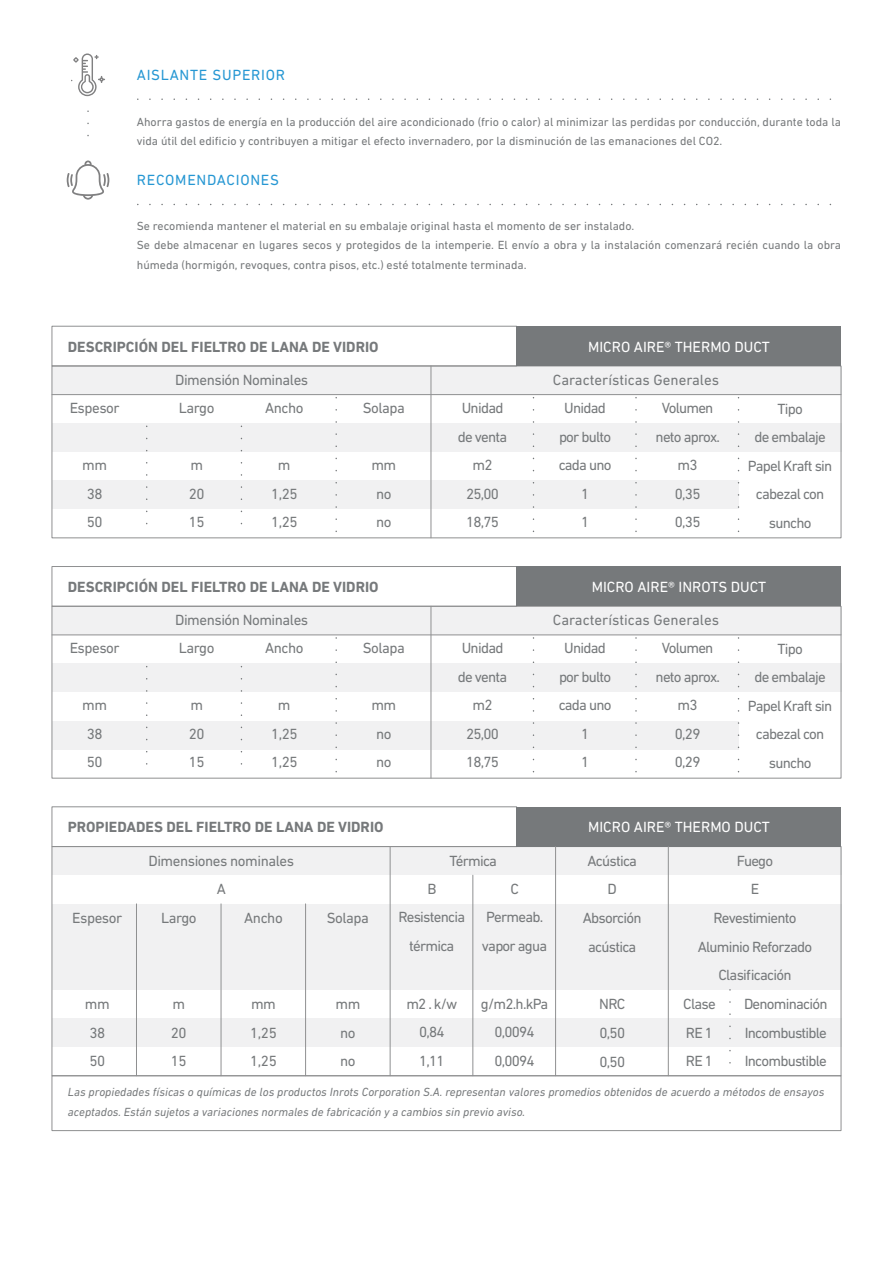
<style>
.page{position:relative;width:893px;height:1263px;background:#fff}
.page>*{position:absolute;margin:0;border:0;box-sizing:border-box;transform-origin:0 0}
.t1{font:15px/28.5px "DIN Next LT Pro";letter-spacing:-.05em;color:#76797b;text-align:center}
.t2{font:700 15px "DIN Next LT Pro";color:#76797b}
.t3{font:15px/28.7px "DIN Next LT Pro";letter-spacing:-.03em;color:#76797b;text-align:center}
.t4{font:15px "DIN Next LT Pro";color:#fff}
.t5{font:15px "DIN Next LT Pro";color:#76797b}
.t6{font:15px "DIN Next LT Pro";letter-spacing:.05em;color:#2697d3}
.t7{font:12px/19.5px "DIN Next LT Pro";color:#76797b}
.t8{font:italic 12px/19.5px "DIN Next LT Pro";color:#76797b}
</style>
<div class="page">
<div style="left:52px;top:366px;width:789px;height:29px;background:#f1f1f2"></div>
<div style="left:52px;top:423px;width:789px;height:29px;background:#f1f1f2"></div>
<div style="left:52px;top:481px;width:686px;height:28px;background:#f1f1f2"></div>
<div style="left:52px;top:366px;width:789px;height:172px;border:1px solid #8f9091"></div>
<div style="left:52px;top:326px;width:465px;height:40px;border:1px solid #8f9091"></div>
<div style="left:517px;top:326px;width:324px;height:40px;background:#76797b"></div>
<hr style="left:431px;top:366px;width:1px;height:172px;background:#8f9091">
<svg style="left:533px;top:398px;width:1px;height:134px"></svg>
<svg style="left:635px;top:398px;width:2px;height:134px"></svg>
<svg style="left:738px;top:398px;width:1px;height:134px"></svg>
<svg style="left:335px;top:398px;width:2px;height:134px"></svg>
<svg style="left:241px;top:426px;width:1px;height:99px"></svg>
<svg style="left:146px;top:426px;width:1px;height:99px"></svg>
<hr style="left:52px;top:394px;width:789px;height:1px;background:#8f9091">
<div style="left:52px;top:607px;width:789px;height:28px;background:#f1f1f2"></div>
<div style="left:52px;top:663px;width:789px;height:29px;background:#f1f1f2"></div>
<div style="left:52px;top:721px;width:686px;height:28px;background:#f1f1f2"></div>
<div style="left:52px;top:606px;width:789px;height:172px;border:1px solid #8f9091"></div>
<div style="left:52px;top:566px;width:465px;height:40px;border:1px solid #8f9091"></div>
<div style="left:517px;top:566px;width:324px;height:40px;background:#76797b"></div>
<hr style="left:431px;top:606px;width:1px;height:172px;background:#8f9091">
<svg style="left:533px;top:638px;width:1px;height:135px"></svg>
<svg style="left:635px;top:638px;width:2px;height:135px"></svg>
<svg style="left:738px;top:638px;width:1px;height:135px"></svg>
<svg style="left:335px;top:638px;width:2px;height:135px"></svg>
<svg style="left:241px;top:666px;width:1px;height:99px"></svg>
<svg style="left:146px;top:666px;width:1px;height:99px"></svg>
<hr style="left:52px;top:635px;width:789px;height:1px;background:#8f9091">
<svg style="left:138px;top:98px;width:694px;height:2px"></svg>
<svg style="left:138px;top:204px;width:694px;height:1px"></svg>
<svg style="left:67px;top:160px;width:42px;height:40px"></svg>
<svg style="left:71px;top:53px;width:34px;height:43px"></svg>
<div style="left:52px;top:846px;width:789px;height:29px;background:#f1f1f2"></div>
<div style="left:52px;top:904px;width:789px;height:86px;background:#f1f1f2"></div>
<div style="left:52px;top:1018px;width:789px;height:29px;background:#f1f1f2"></div>
<svg style="left:729px;top:990px;width:2px;height:74px"></svg>
<div style="left:52px;top:806px;width:465px;height:41px;border:1px solid #8f9091"></div>
<div style="left:517px;top:807px;width:324px;height:39px;background:#76797b"></div>
<hr style="left:473px;top:875px;width:1px;height:201px;background:#8f9091">
<hr style="left:555px;top:846px;width:1px;height:230px;background:#8f9091">
<hr style="left:668px;top:846px;width:1px;height:230px;background:#8f9091">
<hr style="left:390px;top:846px;width:1px;height:230px;background:#8f9091">
<hr style="left:221px;top:904px;width:1px;height:172px;background:#8f9091">
<hr style="left:305px;top:904px;width:1px;height:172px;background:#8f9091">
<hr style="left:136px;top:904px;width:1px;height:172px;background:#8f9091">
<div style="left:52px;top:1075px;width:789px;height:56px;border:1px solid #8f9091"></div>
<p class="t6" style="left:137px;top:66px;width:150px">AISLANTE SUPERIOR</p>
<p class="t7" style="left:137px;top:112px;width:706px">Ahorra gastos de energía en la producción del aire acondicionado (frio o calor) al minimizar las perdidas por conducción, durante toda la vida útil del edificio y contribuyen a mitigar el efecto invernadero, por la disminución de las emanaciones del CO2.</p>
<p class="t6" style="left:137px;top:171px;width:144px">RECOMENDACIONES</p>
<p class="t7" style="left:137px;top:216px;width:706px">Se recomienda mantener el material en su embalaje original hasta el momento de ser instalado.<br>Se debe almacenar en lugares secos y protegidos de la intemperie. El envío a obra y la instalación comenzará recién cuando la obra húmeda (hormigón, revoques, contra pisos, etc.) esté totalmente terminada.</p>
<p class="t2" style="left:68px;top:338px;width:312px">DESCRIPCIÓN DEL FIELTRO DE LANA DE VIDRIO</p>
<p class="t4" style="left:588px;top:338px;width:183px">MICRO AIRE® THERMO DUCT</p>
<p class="t3" style="left:70px;top:393px;width:52px">Espesor</p>
<p class="t1" style="left:82px;top:451px;width:26px">mm<br>38<br>50</p>
<p class="t3" style="left:175px;top:365px;width:135px">Dimensión Nominales</p>
<p class="t5" style="left:553px;top:371px;width:168px">Características Generales</p>
<p class="t1" style="left:179px;top:394px;width:37px">Largo</p>
<p class="t1" style="left:189px;top:451px;width:17px;text-align:justify">m 20<br>15</p>
<p class="t1" style="left:265px;top:394px;width:40px">Ancho</p>
<p class="t1" style="left:271px;top:451px;width:28px">m<br>1,25<br>1,25</p>
<p class="t1" style="left:363px;top:394px;width:44px">Solapa</p>
<p class="t1" style="left:371px;top:451px;width:26px">mm no no</p>
<p class="t1" style="left:458px;top:394px;width:51px">Unidad de venta m2<br>25,00<br>18,75</p>
<p class="t1" style="left:559px;top:394px;width:54px">Unidad por bulto cada uno<br>1<br>1</p>
<p class="t1" style="left:656px;top:394px;width:66px">Volumen neto aprox. m3<br>0,35<br>0,35</p>
<p class="t1" style="left:748px;top:394px;width:86px">Tipo<br>de embalaje<br>Papel Kraft sin cabezal con suncho</p>
<p class="t2" style="left:68px;top:578px;width:312px">DESCRIPCIÓN DEL FIELTRO DE LANA DE VIDRIO</p>
<p class="t4" style="left:592px;top:578px;width:176px">MICRO AIRE® INROTS DUCT</p>
<p class="t3" style="left:70px;top:634px;width:52px">Espesor</p>
<p class="t1" style="left:82px;top:691px;width:26px">mm<br>38<br>50</p>
<p class="t3" style="left:175px;top:605px;width:135px">Dimensión Nominales</p>
<p class="t5" style="left:553px;top:611px;width:168px">Características Generales</p>
<p class="t1" style="left:179px;top:634px;width:37px">Largo</p>
<p class="t1" style="left:189px;top:691px;width:17px;text-align:justify">m 20<br>15</p>
<p class="t1" style="left:265px;top:634px;width:40px">Ancho</p>
<p class="t1" style="left:271px;top:691px;width:28px">m<br>1,25<br>1,25</p>
<p class="t1" style="left:363px;top:634px;width:44px">Solapa</p>
<p class="t1" style="left:371px;top:691px;width:26px">mm no no</p>
<p class="t1" style="left:458px;top:634px;width:51px">Unidad de venta m2<br>25,00<br>18,75</p>
<p class="t1" style="left:559px;top:634px;width:54px">Unidad por bulto cada uno<br>1<br>1</p>
<p class="t1" style="left:656px;top:634px;width:66px">Volumen neto aprox. m3<br>0,29<br>0,29</p>
<p class="t1" style="left:748px;top:634px;width:86px">Tipo<br>de embalaje<br>Papel Kraft sin cabezal con suncho</p>
<p class="t2" style="left:68px;top:818px;width:317px">PROPIEDADES DEL FIELTRO DE LANA DE VIDRIO</p>
<p class="t4" style="left:588px;top:819px;width:183px">MICRO AIRE® THERMO DUCT</p>
<p class="t3" style="left:72px;top:903px;width:52px">Espesor</p>
<p class="t3" style="left:148px;top:846px;width:147px">Dimensiones nominales<br>A</p>
<p class="t1" style="left:161px;top:903px;width:37px">Largo</p>
<p class="t1" style="left:244px;top:903px;width:40px">Ancho</p>
<p class="t1" style="left:327px;top:903px;width:44px">Solapa</p>
<p class="t1" style="left:449px;top:846px;width:49px">Térmica</p>
<p class="t1" style="left:482px;top:874px;width:67px">C<br>Permeab. vapor agua</p>
<p class="t1" style="left:398px;top:874px;width:68px">B<br>Resistencia térmica</p>
<p class="t1" style="left:583px;top:846px;width:60px">Acústica<br>D<br>Absorción acústica</p>
<p class="t1" style="left:698px;top:846px;width:116px">Fuego<br>E<br>Revestimiento<br>Aluminio Reforzado<br>Clasificación</p>
<p class="t1" style="left:406px;top:989px;width:53px">m2 . k/w<br>0,84<br>1,11</p>
<p class="t1" style="left:481px;top:989px;width:69px">g/m2.h.kPa<br>0,0094<br>0,0094</p>
<p class="t1" style="left:683px;top:989px;width:34px;text-align:left">Clase<br>RE 1<br>RE 1</p>
<p class="t1" style="left:744px;top:989px;width:85px;text-align:justify">Denominación Incombustible Incombustible</p>
<p class="t8" style="left:68px;top:1082px;width:758px">Las propiedades físicas o químicas de los productos Inrots Corporation S.A. representan valores promedios obtenidos de acuerdo a métodos de ensayos aceptados. Están sujetos a variaciones normales de fabricación y a cambios sin previo aviso.</p>
<p class="t1" style="left:599px;top:989px;width:28px;text-align:justify">NRC 0,50<br>0,50</p>
<p class="t1" style="left:85px;top:989px;width:26px">mm<br>38<br>50</p>
<p class="t1" style="left:171px;top:989px;width:17px;text-align:justify">m 20<br>15</p>
<p class="t1" style="left:250px;top:989px;width:28px;text-align:justify">mm 1,25<br>1,25</p>
<p class="t1" style="left:336px;top:989px;width:26px">mm no no</p>
</div>
